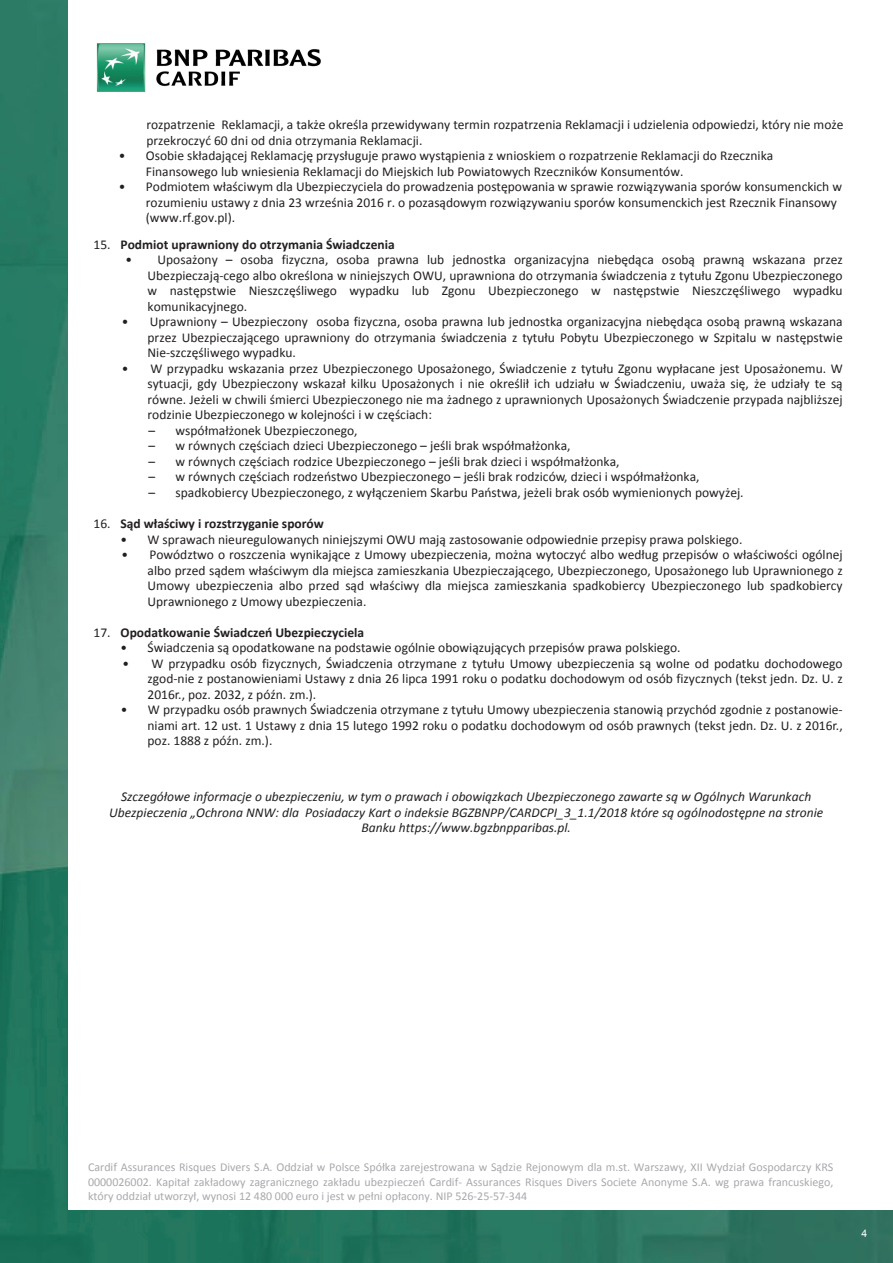
<style>
.page{position:relative;width:893px;height:1263px;background:#fff}
.page>*{position:absolute;margin:0;border:0;box-sizing:border-box;transform-origin:0 0}
.List_Paragraph{font:13.5px/15.5px "Calibri";color:#231f20;text-align:justify}
.List_Paragraph-2{font:italic 13.5px/15.6px "Calibri";color:#231f20;text-align:center}
.List_Paragraph-3{font:700 13.5px "Calibri";color:#231f20}
.t1{font:12px/14.4px "Calibri";color:#a8a9ad;text-align:justify}
.t2{font:10.5px "Arial";color:#fff}
.s1{font-weight:400}
</style>
<div class="page">
<img style="left:1px;top:0;width:892px;height:1263px">
<div style="left:68px;top:0;width:825px;height:1210px;background:#fff"></div>
<img style="left:96px;top:43px;width:225px;height:49px">
<p class="List_Paragraph" style="left:146px;top:117px;width:699px">rozpatrzenie Reklamacji, a także określa przewidywany termin rozpatrzenia Reklamacji i udzielenia odpowiedzi, który nie może przekroczyć 60 dni od dnia otrzymania Reklamacji.</p>
<p class="List_Paragraph" style="left:146px;top:148px;width:629px;text-indent:-27px">• Osobie składającej Reklamację przysługuje prawo wystąpienia z wnioskiem o rozpatrzenie Reklamacji do Rzecznika<br>Finansowego lub wniesienia Reklamacji do Miejskich lub Powiatowych Rzeczników Konsumentów.</p>
<p class="List_Paragraph" style="left:146px;top:179px;width:698px;text-align:left;text-indent:-27px">• Podmiotem właściwym dla Ubezpieczyciela do prowadzenia postępowania w sprawie rozwiązywania sporów konsumenckich w rozumieniu ustawy z dnia 23 września 2016 r. o pozasądowym rozwiązywaniu sporów konsumenckich jest Rzecznik Finansowy (www.rf.gov.pl).</p>
<p class="List_Paragraph-3" style="left:94px;top:235px;width:303px"><span class="s1">15.</span> Podmiot uprawniony do otrzymania Świadczenia</p>
<p class="List_Paragraph" style="left:148px;top:252px;width:697px;text-indent:-22px">• Uposażony – osoba fizyczna, osoba prawna lub jednostka organizacyjna niebędąca osobą prawną wskazana przez Ubezpieczają-cego albo określona w niniejszych OWU, uprawniona do otrzymania świadczenia z tytułu Zgonu Ubezpieczonego w następstwie Nieszczęśliwego wypadku lub Zgonu Ubezpieczonego w następstwie Nieszczęśliwego wypadku komunikacyjnego.</p>
<p class="List_Paragraph" style="left:148px;top:314px;width:697px;text-indent:-26px">• Uprawniony – Ubezpieczony osoba fizyczna, osoba prawna lub jednostka organizacyjna niebędąca osobą prawną wskazana przez Ubezpieczającego uprawniony do otrzymania świadczenia z tytułu Pobytu Ubezpieczonego w Szpitalu w następstwie Nie-szczęśliwego wypadku.</p>
<p class="List_Paragraph" style="left:148px;top:361px;width:697px;text-indent:-26px">• W przypadku wskazania przez Ubezpieczonego Uposażonego, Świadczenie z tytułu Zgonu wypłacane jest Uposażonemu. W sytuacji, gdy Ubezpieczony wskazał kilku Uposażonych i nie określił ich udziału w Świadczeniu, uważa się, że udziały te są równe. Jeżeli w chwili śmierci Ubezpieczonego nie ma żadnego z uprawnionych Uposażonych Świadczenie przypada najbliższej rodzinie Ubezpieczonego w kolejności i w częściach:</p>
<p class="List_Paragraph" style="left:149px;top:423px;width:211px">– współmałżonek Ubezpieczonego,</p>
<p class="List_Paragraph" style="left:149px;top:438px;width:423px">– w równych częściach dzieci Ubezpieczonego – jeśli brak współmałżonka,</p>
<p class="List_Paragraph" style="left:149px;top:454px;width:472px">– w równych częściach rodzice Ubezpieczonego – jeśli brak dzieci i współmałżonka,</p>
<p class="List_Paragraph" style="left:149px;top:469px;width:552px">– w równych częściach rodzeństwo Ubezpieczonego – jeśli brak rodziców, dzieci i współmałżonka,</p>
<p class="List_Paragraph" style="left:149px;top:485px;width:597px">– spadkobiercy Ubezpieczonego, z wyłączeniem Skarbu Państwa, jeżeli brak osób wymienionych powyżej.</p>
<p class="List_Paragraph-3" style="left:94px;top:515px;width:232px"><span class="s1">16.</span> Sąd właściwy i rozstrzyganie sporów</p>
<p class="List_Paragraph" style="left:121px;top:531px;width:623px">• W sprawach nieuregulowanych niniejszymi OWU mają zastosowanie odpowiednie przepisy prawa polskiego.</p>
<p class="List_Paragraph" style="left:148px;top:547px;width:697px;text-indent:-26px">• Powództwo o roszczenia wynikające z Umowy ubezpieczenia, można wytoczyć albo według przepisów o właściwości ogólnej albo przed sądem właściwym dla miejsca zamieszkania Ubezpieczającego, Ubezpieczonego, Uposażonego lub Uprawnionego z Umowy ubezpieczenia albo przed sąd właściwy dla miejsca zamieszkania spadkobiercy Ubezpieczonego lub spadkobiercy Uprawnionego z Umowy ubezpieczenia.</p>
<p class="List_Paragraph-3" style="left:94px;top:623px;width:272px"><span class="s1">17.</span> Opodatkowanie Świadczeń Ubezpieczyciela</p>
<p class="List_Paragraph" style="left:121px;top:640px;width:561px">• Świadczenia są opodatkowane na podstawie ogólnie obowiązujących przepisów prawa polskiego.</p>
<p class="List_Paragraph" style="left:148px;top:655px;width:697px;text-indent:-25px">• W przypadku osób fizycznych, Świadczenia otrzymane z tytułu Umowy ubezpieczenia są wolne od podatku dochodowego zgod-nie z postanowieniami Ustawy z dnia 26 lipca 1991 roku o podatku dochodowym od osób fizycznych (tekst jedn. Dz. U. z 2016r., poz. 2032, z późn. zm.).</p>
<p class="List_Paragraph" style="left:148px;top:702px;width:697px;text-indent:-27px">• W przypadku osób prawnych Świadczenia otrzymane z tytułu Umowy ubezpieczenia stanowią przychód zgodnie z postanowie&shy;niami art. 12 ust. 1 Ustawy z dnia 15 lutego 1992 roku o podatku dochodowym od osób prawnych (tekst jedn. Dz. U. z 2016r., poz. 1888 z późn. zm.).</p>
<p class="List_Paragraph-2" style="left:109px;top:789px;width:715px">Szczegółowe informacje o ubezpieczeniu, w tym o prawach i obowiązkach Ubezpieczonego zawarte są w Ogólnych Warunkach<br>Ubezpieczenia „Ochrona NNW: dla Posiadaczy Kart o indeksie BGZBNPP/CARDCPI_3_1.1/2018 które są ogólnodostępne na stronie<br>Banku https://www.bgzbnpparibas.pl.</p>
<p class="t1" style="left:88px;top:1160px;width:747px">Cardif Assurances Risques Divers S.A. Oddział w Polsce Spółka zarejestrowana w Sądzie Rejonowym dla m.st. Warszawy, XII Wydział Gospodarczy KRS 0000026002. Kapitał zakładowy zagranicznego zakładu ubezpieczeń Cardif- Assurances Risques Divers Societe Anonyme S.A. wg prawa francuskiego, który oddział utworzył, wynosi 12 480 000 euro i jest w pełni opłacony. NIP 526-25-57-344</p>
<p class="t2" style="left:861px;top:1227px;width:7px">4</p>
</div>
